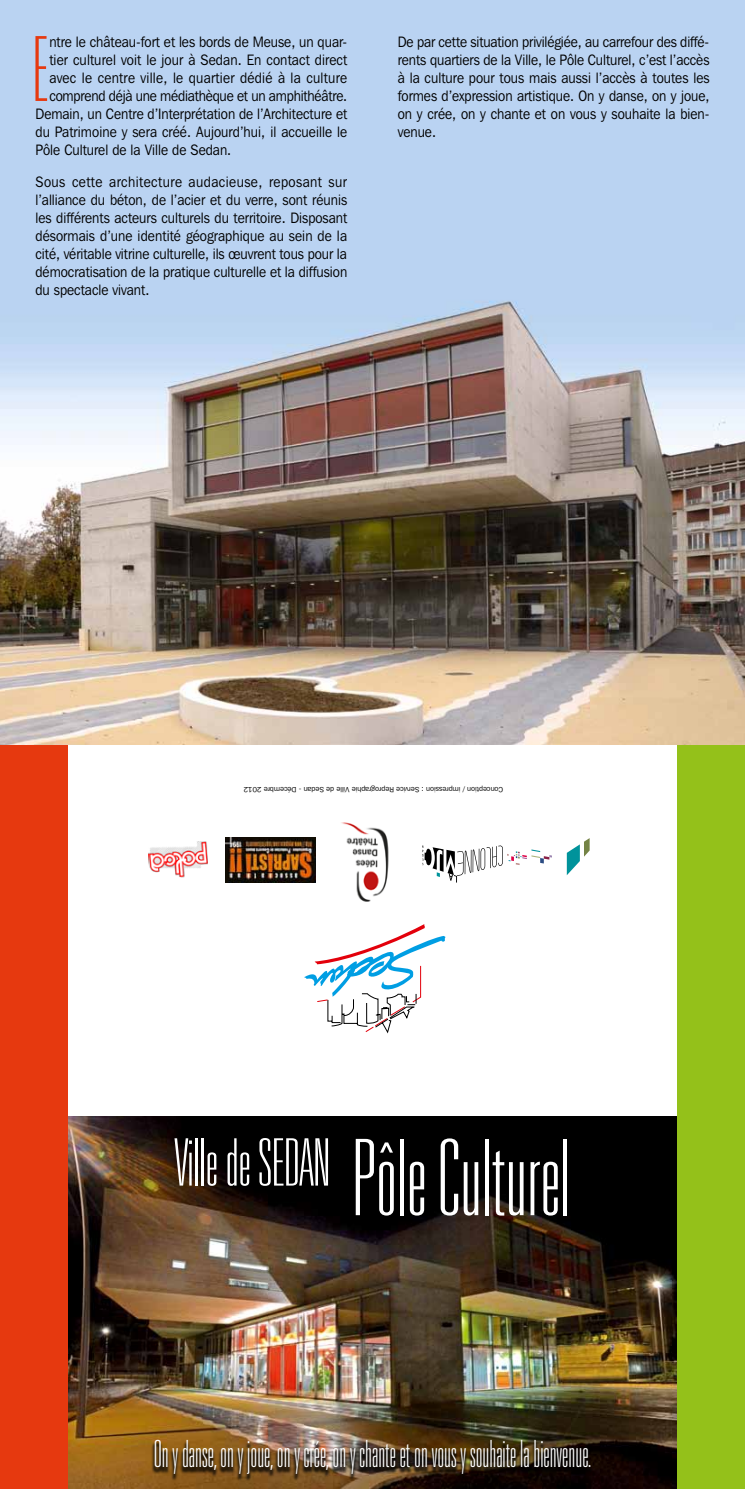
<style>
.page{position:relative;width:745px;height:1489px;background:#fff}
.page>*{position:absolute;margin:0;border:0;box-sizing:border-box;transform-origin:0 0}
.t1{font:100 ultra-condensed 89.75px "Univers";color:#e6390f;scale:.9 1}
.t2{font:100 ultra-condensed 65.5px "Univers";color:#fff}
.t3{font:100 ultra-condensed 37.5px "Univers";color:#fff;scale:.9 1}
.t4{font:15px/18px "Franklin Gothic IT Cby BT";color:#000;text-align:justify;scale:.9 1}
.t5{font:15px "Franklin Gothic IT Cby BT";letter-spacing:.02em;color:#000;scale:.9 1}
.t6{font:7.5px "Franklin Gothic IT Cby BT";color:#000}
.s1{font-size:105.62px}
</style>
<div class="page">
<img style="left:67px;top:1116px;width:610px;height:372px">
<div style="left:0;top:744px;width:67px;height:744px;background:#e6390f"></div>
<div style="left:677px;top:744px;width:67px;height:744px;background:#94c11a"></div>
<div style="left:151px;top:1440px;width:442px;height:41px;background:#000;opacity:.75"></div>
<img style="left:0;top:0;width:744px;height:744px">
<svg style="left:304px;top:924px;width:141px;height:109px"></svg>
<svg style="left:566px;top:838px;width:23px;height:37px"></svg>
<svg style="left:422px;top:845px;width:129px;height:37px"></svg>
<img style="left:341px;top:822px;width:48px;height:80px">
<img style="left:225px;top:837px;width:90px;height:45px">
<img style="left:149px;top:841px;width:58px;height:37px">
<h1 class="t1" style="left:33px;top:23px;width:18px">E</h1>
<p class="t4" style="left:49px;top:32px;width:332px">ntre le château-fort et les bords de Meuse, un quar-</p>
<p class="t4" style="left:49px;top:50px;width:332px">tier culturel voit le jour à Sedan. En contact direct</p>
<p class="t5" style="left:49px;top:68px;width:332px">avec le centre ville, le quartier dédié à la culture</p>
<p class="t4" style="left:49px;top:86px;width:332px">comprend déjà une médiathèque et un amphithéâtre.</p>
<p class="t4" style="left:35px;top:104px;width:347px">Demain, un Centre d’Interprétation de l’Architecture et</p>
<p class="t4" style="left:35px;top:122px;width:348px">du Patrimoine y sera créé. Aujourd’hui, il accueille le</p>
<p class="t4" style="left:35px;top:140px;width:219px">Pôle Culturel de la Ville de Sedan.</p>
<p class="t4" style="left:35px;top:173px;width:348px">Sous cette architecture audacieuse, reposant sur l’alliance du béton, de l’acier et du verre, sont réunis les différents acteurs culturels du territoire. Disposant désormais d’une identité géographique au sein de la cité, véritable vitrine culturelle, ils œuvrent tous pour la démocratisation de la pratique culturelle et la diffusion du spectacle vivant.</p>
<p class="t4" style="left:397px;top:32px;width:348px">De par cette situation privilégiée, au carrefour des diffé&shy;rents quartiers de la Ville, le Pôle Culturel, c’est l’accès à la culture pour tous mais aussi l’accès à toutes les formes d’expression artistique. On y danse, on y joue, on y crée, on y chante et on vous y souhaite la bien&shy;venue.</p>
<p class="t6" style="left:503px;top:794px;width:261px;rotate:-180deg">Conception / impression : Service Reprographie Ville de Sedan - Décembre 2012</p>
<h2 class="t2" style="left:174px;top:1128px;width:397px">Ville de SEDAN <span class="s1">Pôle Culturel</span></h2>
<h3 class="t3" style="left:154px;top:1434px;width:487px">On y danse, on y joue, on y crée, on y chante et on vous y souhaite la bienvenue.</h3>
</div>
